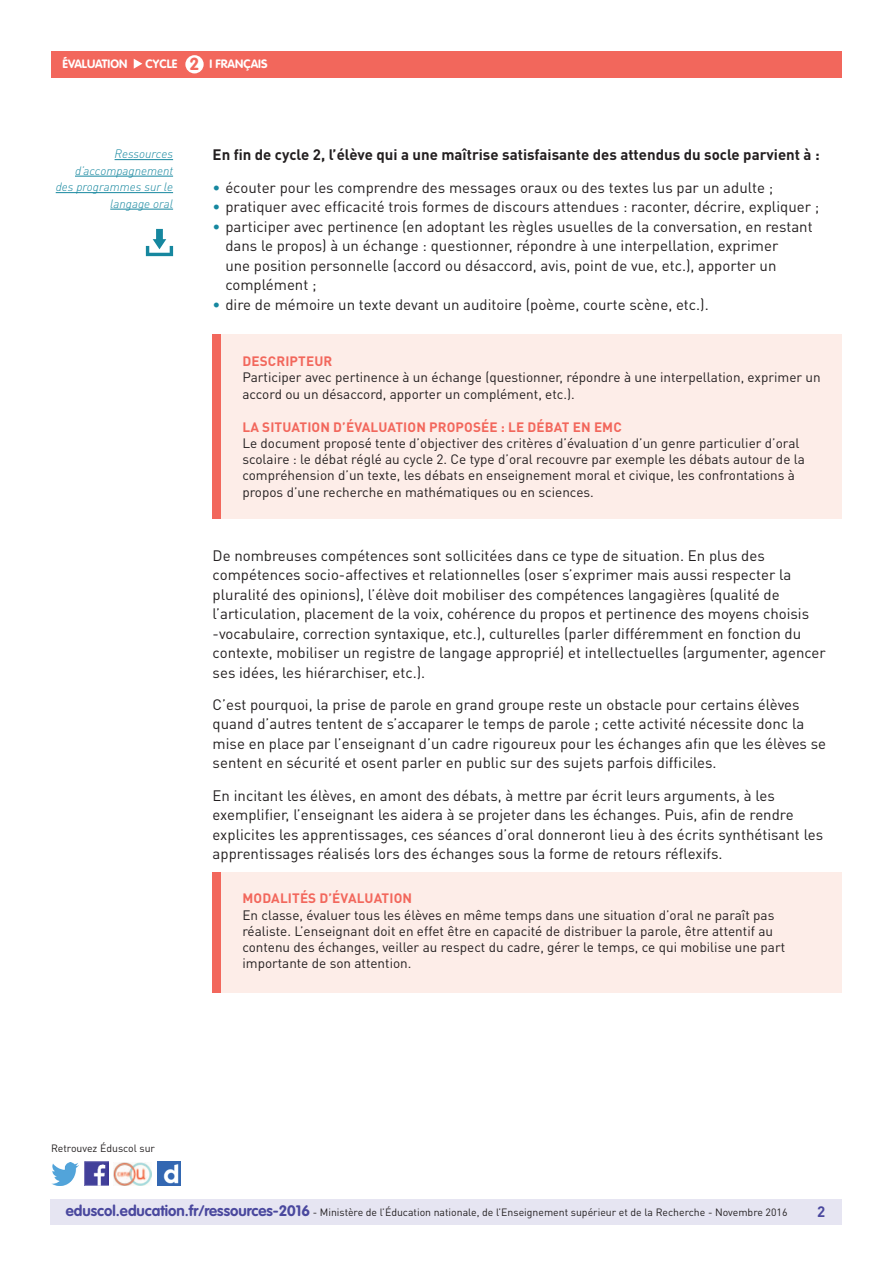
<style>
.page{position:relative;width:893px;height:1263px;background:#fff}
.page>*{position:absolute;margin:0;border:0;box-sizing:border-box;transform-origin:0 0}
.t1{font:700 17.25px "VAG Rounded Std";color:#f2675c}
.t2{font:15px/19.5px "DIN Pro";color:#231f20}
.t3{font:700 15px "DIN Pro";color:#231f20}
.t4{font:700 15px "DIN Pro";color:#4a489e}
.t5{font:13.5px/16.2px "DIN Pro";color:#231f20}
.t6{font:700 13.5px "DIN Pro";letter-spacing:.01em;color:#f2675c}
.t7{font:italic 300 12px/16.5px "DIN Pro";color:#16879f;text-align:right}
.t8{font:700 12px "VAG Rounded Std";color:#fff}
.t9{font:10.5px "DIN Pro";color:#231f20}
.s1{color:#16879f}
.s2{font-family:"VAG Rounded Std";font-weight:700;font-size:15px;color:#4a489e}
</style>
<div class="page">
<div style="left:50px;top:1199px;width:791px;height:26px;background:#e6e5f2"></div>
<div style="left:51px;top:51px;width:791px;height:27px;background:#f2675c"></div>
<svg style="left:134px;top:59px;width:8px;height:10px"></svg>
<div style="left:185px;top:55px;width:19px;height:18px;background:#fff;border-radius:50%"></div>
<img style="left:85px;top:1162px;width:23px;height:23px">
<img style="left:51px;top:1163px;width:28px;height:22px">
<img style="left:158px;top:1162px;width:22px;height:23px">
<img style="left:114px;top:1163px;width:38px;height:22px">
<hr style="left:115px;top:159px;width:58px;height:1px;background:#16879f">
<hr style="left:75px;top:176px;width:98px;height:1px;background:#16879f">
<hr style="left:56px;top:192px;width:117px;height:1px;background:#16879f">
<hr style="left:110px;top:209px;width:63px;height:1px;background:#16879f">
<svg style="left:146px;top:229px;width:27px;height:27px"></svg>
<div style="left:213px;top:334px;width:629px;height:185px;background:#fdede8"></div>
<div style="left:213px;top:334px;width:8px;height:185px;background:#f2675c"></div>
<div style="left:213px;top:872px;width:629px;height:120px;background:#fdede8"></div>
<div style="left:213px;top:872px;width:8px;height:120px;background:#f2675c"></div>
<p class="t8" style="left:63px;top:57px;width:66px">ÉVALUATION</p>
<p class="t8" style="left:146px;top:57px;width:33px">CYCLE</p>
<p class="t8" style="left:210px;top:57px;width:60px">I Français</p>
<p class="t1" style="left:190px;top:53px;width:11px">2</p>
<p class="t7" style="left:56px;top:145px;width:119px">Ressources d’accompagnement des programmes sur le langage oral</p>
<p class="t3" style="left:213px;top:145px;width:609px">En fin de cycle 2, l’élève qui a une maîtrise satisfaisante des attendus du socle parvient à :</p>
<p class="t2" style="left:213px;top:177px;width:562px"><span class="s1">•</span> écouter pour les comprendre des messages oraux ou des textes lus par un adulte ;</p>
<p class="t2" style="left:213px;top:197px;width:608px"><span class="s1">•</span> pratiquer avec efficacité trois formes de discours attendues : raconter, décrire, expliquer ;</p>
<p class="t2" style="left:225px;top:216px;width:589px;text-indent:-13px"><span class="s1">•</span> participer avec pertinence (en adoptant les règles usuelles de la conversation, en restant dans le propos) à un échange : questionner, répondre à une interpellation, exprimer<br>une position personnelle (accord ou désaccord, avis, point de vue, etc.), apporter un complément ;</p>
<p class="t2" style="left:213px;top:294px;width:498px"><span class="s1">•</span> dire de mémoire un texte devant un auditoire (poème, courte scène, etc.).</p>
<p class="t6" style="left:242px;top:352px;width:91px">Descripteur</p>
<p class="t5" style="left:242px;top:369px;width:580px">Participer avec pertinence à un échange (questionner, répondre à une interpellation, exprimer un accord ou un désaccord, apporter un complément, etc.).</p>
<p class="t6" style="left:242px;top:418px;width:381px">La situation d’Évaluation proposÉe : le débat en EMC</p>
<p class="t5" style="left:242px;top:435px;width:564px">Le document proposé tente d’objectiver des critères d’évaluation d’un genre particulier d’oral scolaire : le débat réglé au cycle 2. Ce type d’oral recouvre par exemple les débats autour de la compréhension d’un texte, les débats en enseignement moral et civique, les confrontations à propos d’une recherche en mathématiques ou en sciences.</p>
<p class="t2" style="left:213px;top:545px;width:615px">De nombreuses compétences sont sollicitées dans ce type de situation. En plus des compétences socio-affectives et relationnelles (oser s’exprimer mais aussi respecter la pluralité des opinions), l’élève doit mobiliser des compétences langagières (qualité de l’articulation, placement de la voix, cohérence du propos et pertinence des moyens choisis -vocabulaire, correction syntaxique, etc.), culturelles (parler différemment en fonction du contexte, mobiliser un registre de langage approprié) et intellectuelles (argumenter, agencer ses idées, les hiérarchiser, etc.).</p>
<p class="t2" style="left:213px;top:694px;width:615px">C’est pourquoi, la prise de parole en grand groupe reste un obstacle pour certains élèves quand d’autres tentent de s’accaparer le temps de parole ; cette activité nécessite donc la mise en place par l’enseignant d’un cadre rigoureux pour les échanges afin que les élèves se sentent en sécurité et osent parler en public sur des sujets parfois difficiles.</p>
<p class="t2" style="left:213px;top:785px;width:612px">En incitant les élèves, en amont des débats, à mettre par écrit leurs arguments, à les exemplifier, l’enseignant les aidera à se projeter dans les échanges. Puis, afin de rendre explicites les apprentissages, ces séances d’oral donneront lieu à des écrits synthétisant les apprentissages réalisés lors des échanges sous la forme de retours réflexifs.</p>
<p class="t6" style="left:242px;top:889px;width:171px">Modalités d’Évaluation</p>
<p class="t5" style="left:242px;top:906px;width:544px">En classe, évaluer tous les élèves en même temps dans une situation d’oral ne paraît pas réaliste. L’enseignant doit en effet être en capacité de distribuer la parole, être attentif au contenu des échanges, veiller au respect du cadre, gérer le temps, ce qui mobilise une part importante de son attention.</p>
<p class="t9" style="left:51px;top:1141px;width:106px">Retrouvez Éduscol sur</p>
<p class="t9" style="left:66px;top:1205px;width:723px"><span class="s2">eduscol.education.fr/ressources-2016</span> - Ministère de l’Éducation nationale, de l’Enseignement supérieur et de la Recherche - Novembre 2016</p>
<p class="t4" style="left:817px;top:1201px;width:10px">2</p>
</div>
